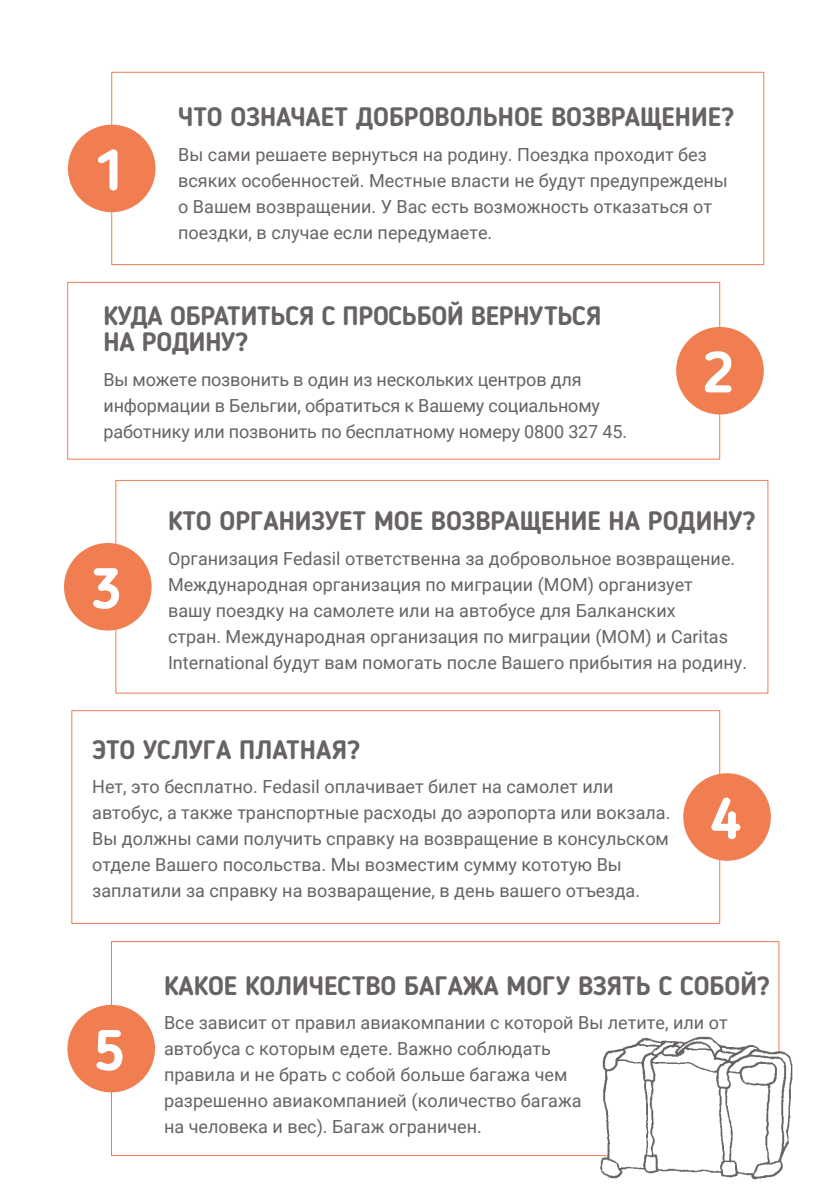
<style>
.page{position:relative;width:840px;height:1191px;background:#fff}
.page>*{position:absolute;margin:0;border:0;box-sizing:border-box;transform-origin:0 0}
.t1{font:700 57px "Blogger Sans";color:#fff}
.t2{font:700 26px/26px "Blogger Sans";color:#676362}
.t3{font:18px/26px "Roboto";color:#676362}
</style>
<div class="page">
<div style="left:111px;top:72px;width:652px;height:193px;background:#fff;border:1px solid #ee7e51"></div>
<div style="left:115px;top:480px;width:652px;height:213px;background:#fff;border:1px solid #ee7e51"></div>
<div style="left:67px;top:282px;width:652px;height:177px;background:#fff;border:1px solid #ee7e51"></div>
<div style="left:68px;top:125px;width:87px;height:87px;background:#f07e51;border-radius:50%"></div>
<div style="left:64px;top:543px;width:87px;height:87px;background:#f07e51;border-radius:50%"></div>
<div style="left:675px;top:327px;width:88px;height:87px;background:#f07e51;border-radius:50%"></div>
<div style="left:72px;top:710px;width:647px;height:213px;background:#fff;border:1px solid #ee7e51"></div>
<svg style="left:111px;top:941px;width:668px;height:215px"></svg>
<div style="left:683px;top:773px;width:87px;height:87px;background:#f07e51;border-radius:50%"></div>
<div style="left:67px;top:1004px;width:88px;height:88px;background:#f07e51;border-radius:50%"></div>
<img style="left:598px;top:1034px;width:195px;height:146px">
<h1 class="t1" style="left:94px;top:136px;width:32px">1</h1>
<h2 class="t2" style="left:178px;top:104px;width:557px">ЧТО ОЗНАЧАЕТ ДОБРОВОЛЬНОЕ ВОЗВРАЩЕНИЕ?</h2>
<p class="t3" style="left:178px;top:141px;width:551px">Вы сами решаете вернуться на родину. Поездка проходит без всяких особенностей. Местные власти не будут предупреждены о Вашем возвращении. У Вас есть возможность отказаться от поездки, в случае если передумаете.</p>
<h2 class="t2" style="left:103px;top:303px;width:499px">КУДА ОБРАТИТЬСЯ С ПРОСЬБОЙ ВЕРНУТЬСЯ<br>НА РОДИНУ?</h2>
<p class="t3" style="left:103px;top:366px;width:525px">Вы можете позвонить в один из нескольких центров для информации в Бельгии, обратиться к Вашему социальному работнику или позвонить по бесплатному номеру 0800 327 45.</p>
<h1 class="t1" style="left:702px;top:338px;width:32px">2</h1>
<h1 class="t1" style="left:91px;top:554px;width:32px">3</h1>
<h2 class="t2" style="left:168px;top:508px;width:588px">КТО ОРГАНИЗУЕТ МОE ВОЗВРАЩЕНИЕ НА РОДИНУ?</h2>
<p class="t3" style="left:168px;top:544px;width:580px">Организация Fedasil ответственна за добровольное возвращение.<br>Международная организация по миграции (МОМ) организует<br>вашу поездку на самолете или на автобусе для Балканских<br>стран. Международная организация по миграции (МОМ) и Caritas International будут вам помогать после Вашего прибытия на родину.</p>
<h2 class="t2" style="left:92px;top:736px;width:269px">ЭТО УСЛУГА ПЛАТНАЯ?</h2>
<p class="t3" style="left:92px;top:773px;width:579px">Нет, это бесплатно. Fedasil оплачивает билет на самолет или автобус, а также транспортные расходы до аэропорта или вокзала.<br>Вы должны сами получить справку на возвращение в консульском отделе Вашего посольства. Мы возместим сумму кототую Вы заплатили за справку на возваращение, в день вашего отъезда.</p>
<h1 class="t1" style="left:709px;top:784px;width:32px">4</h1>
<h1 class="t1" style="left:94px;top:1016px;width:32px">5</h1>
<h2 class="t2" style="left:164px;top:972px;width:607px">КАКОЕ КОЛИЧЕСТВО БАГАЖА МОГУ ВЗЯТЬ С СОБОЙ?</h2>
<p class="t3" style="left:164px;top:1009px;width:564px">Все зависит от правил авиакомпании c которой Вы летите, или от автобуса с которым едете. Важно соблюдать<br>правила и не брать с собой больше багажа чем<br>разрешенно авиакомпанией (количество багажа<br>на человека и вес). Багаж ограничен.</p>
</div>
